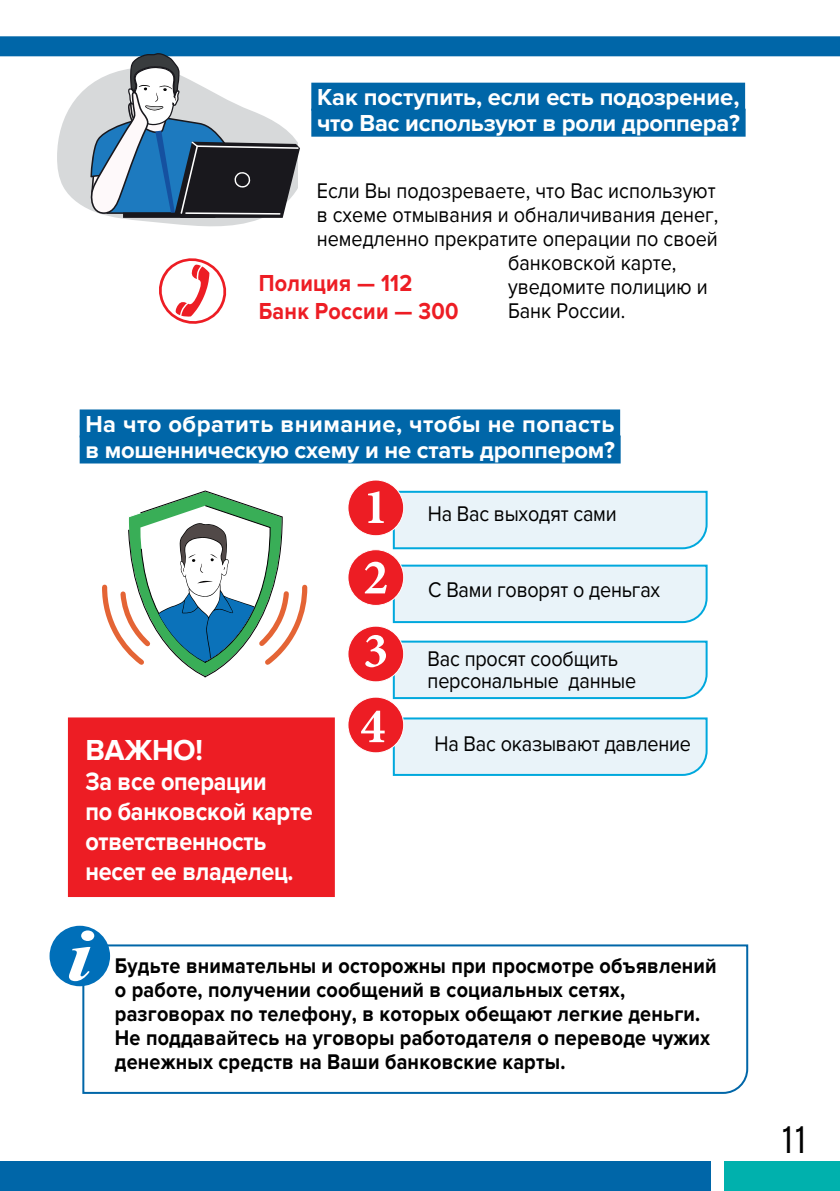
<style>
.page{position:relative;width:840px;height:1191px;background:#fff}
.page>*{position:absolute;margin:0;border:0;box-sizing:border-box;transform-origin:0 0}
.t1{font:700 50px/75.4px "Minion Pro";color:#fff}
.t2{font:38px "Bebas Neue";color:#000}
.t3{font:700 30px "Proxima Nova";letter-spacing:-.01em;color:#fff}
.t4{font:700 26px/30px "Proxima Nova";letter-spacing:-.01em;color:#fff;scale:.9 1}
.t5{font:700 24px/26px "Proxima Nova";letter-spacing:-.01em;color:#fff}
.t6{font:700 24px/28px "Proxima Nova";letter-spacing:.01em;color:#ed1d24;scale:.9 1}
.t7{font:22px/22px "Proxima Nova";color:#000;scale:.9 1}
.t8{font:700 22px/24px "Proxima Nova";letter-spacing:.01em;color:#000;scale:.9 1}
</style>
<div class="page">
<div style="left:0;top:36px;width:839px;height:20px;background:#0066a8"></div>
<svg style="left:392px;top:717px;width:316px;height:59px;background:#d8edf7"></svg>
<svg style="left:392px;top:639px;width:316px;height:61px;background:#d8edf7"></svg>
<div style="left:348px;top:626px;width:55px;height:56px;background:#ed1d24;border-radius:50%"></div>
<div style="left:347px;top:625px;width:57px;height:57px;border:1px solid #fff;border-radius:50%"></div>
<div style="left:348px;top:697px;width:55px;height:56px;background:#ed1d24;border-radius:50%"></div>
<div style="left:347px;top:696px;width:57px;height:57px;border:1px solid #fff;border-radius:50%"></div>
<svg style="left:392px;top:490px;width:316px;height:60px;background:#d8edf7"></svg>
<div style="left:348px;top:480px;width:55px;height:56px;background:#ed1d24;border-radius:50%"></div>
<div style="left:347px;top:479px;width:57px;height:57px;border:1px solid #fff;border-radius:50%"></div>
<svg style="left:159px;top:258px;width:68px;height:66px"></svg>
<div style="left:311px;top:83px;width:433px;height:28px;background:#0066a8"></div>
<div style="left:311px;top:109px;width:434px;height:28px;background:#0066a8"></div>
<div style="left:68px;top:717px;width:266px;height:180px;background:#ed1d24;border:2px solid #ed1d24"></div>
<div style="left:80px;top:409px;width:539px;height:28px;background:#0066a8"></div>
<div style="left:80px;top:435px;width:540px;height:28px;background:#0066a8"></div>
<svg style="left:392px;top:563px;width:316px;height:61px;background:#daeef7"></svg>
<svg style="left:81px;top:944px;width:667px;height:150px"></svg>
<div style="left:49px;top:925px;width:61px;height:61px;background:#006fb9;border-radius:50%"></div>
<svg style="left:69px;top:930px;width:25px;height:51px"></svg>
<svg style="left:57px;top:53px;width:243px;height:174px"></svg>
<svg style="left:102px;top:490px;width:206px;height:187px"></svg>
<div style="left:348px;top:550px;width:55px;height:55px;background:#ed1d24;border-radius:50%"></div>
<div style="left:347px;top:549px;width:57px;height:57px;border:1px solid #fff;border-radius:50%"></div>
<div style="left:0;top:1160px;width:709px;height:31px;background:#0066a8"></div>
<div style="left:723px;top:1160px;width:116px;height:31px;background:#00b1ad"></div>
<p class="t5" style="left:317px;top:85px;width:424px">Как поступить, если есть подозрение, что Вас используют в роли дроппера?</p>
<p class="t7" style="left:316px;top:180px;width:444px">Если Вы подозреваете, что Вас используют</p>
<p class="t7" style="left:316px;top:204px;width:447px">в схеме отмывания и обналичивания денег,</p>
<p class="t7" style="left:316px;top:228px;width:447px">немедленно прекратите операции по своей</p>
<p class="t7" style="left:507px;top:252px;width:188px">банковской карте,</p>
<p class="t7" style="left:507px;top:276px;width:223px">уведомите полицию и</p>
<p class="t7" style="left:507px;top:300px;width:132px">Банк России.</p>
<p class="t6" style="left:259px;top:270px;width:223px">Полиция — 112<br>Банк России — 300</p>
<p class="t5" style="left:85px;top:411px;width:531px">На что обратить внимание, чтобы не попасть в мошенническую схему и не стать дроппером?</p>
<h1 class="t1" style="left:363px;top:468px;width:26px">1</h1>
<p class="t7" style="left:427px;top:503px;width:211px">На Вас выходят сами</p>
<h3 class="t3" style="left:85px;top:732px;width:119px">ВАЖНО!</h3>
<p class="t4" style="left:85px;top:767px;width:254px">За все операции<br>по банковской карте ответственность несет ее владелец.</p>
<h1 class="t1" style="left:363px;top:539px;width:26px">2</h1>
<h1 class="t1" style="left:360px;top:612px;width:29px">3<br>4</h1>
<p class="t7" style="left:428px;top:579px;width:259px">С Вами говорят о деньгах</p>
<p class="t7" style="left:427px;top:648px;width:233px">Вас просят сообщить персональные данные</p>
<p class="t7" style="left:434px;top:733px;width:286px">На Вас оказывают давление</p>
<p class="t8" style="left:115px;top:954px;width:670px">Будьте внимательны и осторожны при просмотре объявлений о работе, получении сообщений в социальных сетях, разговорах по телефону, в которых обещают легкие деньги.<br>Не поддавайтесь на уговоры работодателя о переводе чужих денежных средств на Ваши банковские карты.</p>
<h2 class="t2" style="left:779px;top:1119px;width:27px">11</h2>
</div>
